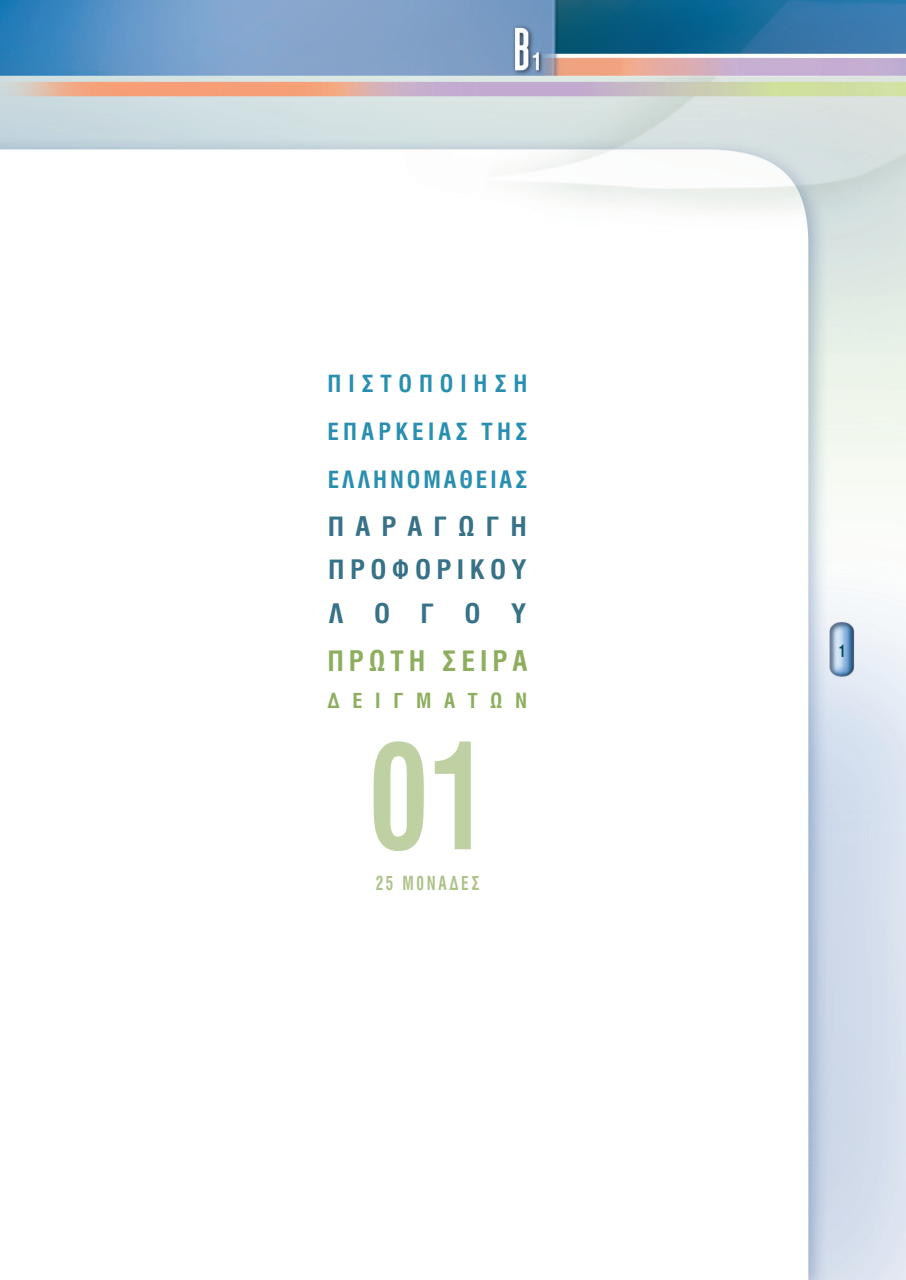
<style>
.page{position:relative;width:906px;height:1280px;background:#fff}
.page>*{position:absolute;margin:0;border:0;box-sizing:border-box;transform-origin:0 0}
.t1{font:700 147px "Mg Helvetica Cond";color:#bfd0a3;scale:.85 1}
.t2{font:700 28.5px "Mg Helvetica Cond";letter-spacing:.175em;color:#8eae5f}
.t3{font:700 27px/43.5px "Mg Helvetica Cond";letter-spacing:.39em;color:#377288;text-align:justify;scale:1.05 1}
.t4{font:700 24px/48px "Mg Helvetica Cond";letter-spacing:.175em;color:#298fb0;text-align:justify}
.t5{font:700 21px "Mg Helvetica Cond";letter-spacing:.6em;color:#8eae5f}
.t6{font:700 19.5px "Mg Helvetica Cond";letter-spacing:.17em;color:#acc289;scale:.8 1}
.t7{font:700 16.5px "Mg Helvetica Cond";color:#004358;scale:.8 1}
</style>
<div class="page">
<img style="left:0;top:0;width:906px;height:1280px">
<p class="t4" style="left:327px;top:359px;width:201px">ΠΙΣΤΟΠΟΙΗΣΗ ΕΠΑΡΚΕΙΑΣ ΤΗΣ ΕΛΛΗΝΟΜΑΘΕΙΑΣ</p>
<p class="t3" style="left:328px;top:505px;width:191px">ΠΑΡΑΓΩΓΗ ΠΡΟΦΟΡΙΚΟΥ ΛΟΓΟΥ</p>
<p class="t2" style="left:327px;top:644px;width:201px">ΠΡΩΤΗ ΣΕΙΡΑ</p>
<p class="t5" style="left:327px;top:689px;width:201px">ΔΕΙΓΜΑΤΩΝ</p>
<h1 class="t1" style="left:368px;top:713px;width:140px">01</h1>
<p class="t6" style="left:376px;top:872px;width:131px">25 Μ0ΝΑΔΕΣ</p>
<p class="t7" style="left:838px;top:642px;width:10px">1</p>
</div>
